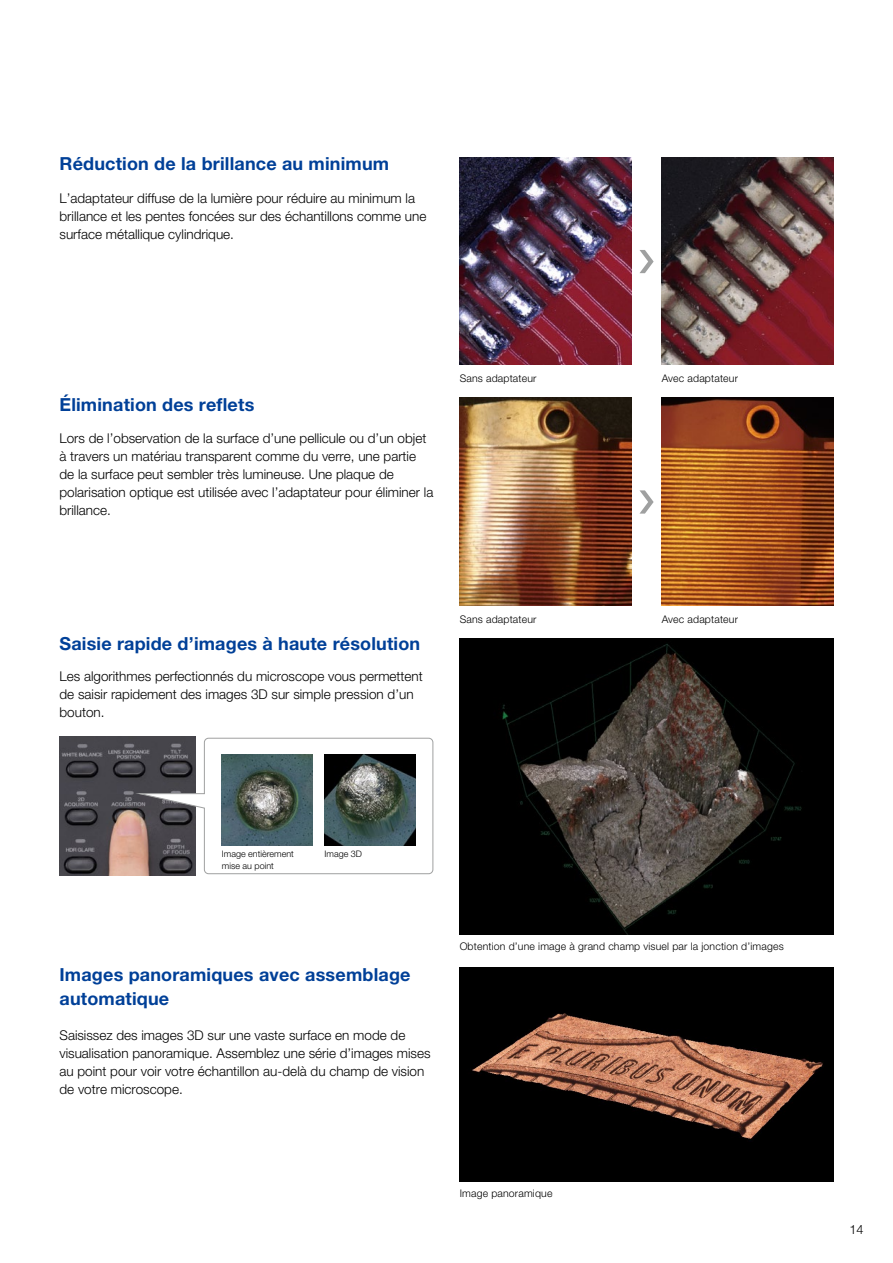
<style>
.page{position:relative;width:893px;height:1263px;background:#fff}
.page>*{position:absolute;margin:0;border:0;box-sizing:border-box;transform-origin:0 0}
.Title_12-18{font:700 18px/24px "Helvetica Neue LT Std";letter-spacing:.01em;color:#004098}
.Text_9-12{font:300 13.5px/18px "Helvetica Neue LT Std";color:#000}
.t1{font:300 12.75px "Helvetica Neue";color:#000}
.t2{font:300 10.5px "Helvetica Neue LT Std";letter-spacing:.015em;color:#000}
.Caption_6-8{font:300 9px/12px "Helvetica Neue LT Std";color:#000}
</style>
<div class="page">
<img style="left:59px;top:737px;width:137px;height:138px">
<svg style="left:133px;top:737px;width:301px;height:137px"></svg>
<img style="left:460px;top:157px;width:171px;height:208px">
<img style="left:460px;top:398px;width:171px;height:207px">
<img style="left:662px;top:157px;width:171px;height:208px">
<img style="left:662px;top:398px;width:171px;height:207px">
<svg style="left:639px;top:250px;width:15px;height:23px"></svg>
<svg style="left:639px;top:490px;width:15px;height:24px"></svg>
<img style="left:222px;top:755px;width:91px;height:91px">
<img style="left:325px;top:755px;width:91px;height:91px">
<img style="left:460px;top:639px;width:373px;height:295px">
<img style="left:460px;top:968px;width:373px;height:213px">
<p class="Title_12-18" style="left:59px;top:152px;width:331px">Réduction de la brillance au minimum</p>
<p class="Text_9-12" style="left:60px;top:188px;width:368px">L’adaptateur diffuse de la lumière pour réduire au minimum la brillance et les pentes foncées sur des échantillons comme une surface métallique cylindrique.</p>
<p class="Title_12-18" style="left:59px;top:392px;width:196px">Élimination des reflets</p>
<p class="Text_9-12" style="left:59px;top:428px;width:375px">Lors de l’observation de la surface d’une pellicule ou d’un objet à travers un matériau transparent comme du verre, une partie de la surface peut sembler très lumineuse. Une plaque de polarisation optique est utilisée avec l’adaptateur pour éliminer la brillance.</p>
<p class="t2" style="left:460px;top:372px;width:78px">Sans adaptateur</p>
<p class="Title_12-18" style="left:59px;top:631px;width:362px">Saisie rapide d’images à haute résolution</p>
<p class="Text_9-12" style="left:60px;top:667px;width:365px">Les algorithmes perfectionnés du microscope vous permettent de saisir rapidement des images 3D sur simple pression d’un bouton.</p>
<p class="t2" style="left:460px;top:612px;width:78px">Sans adaptateur</p>
<p class="t2" style="left:662px;top:372px;width:78px">Avec adaptateur</p>
<p class="t2" style="left:662px;top:612px;width:78px">Avec adaptateur</p>
<p class="Caption_6-8" style="left:222px;top:848px;width:74px">Image entièrement mise au point</p>
<p class="Caption_6-8" style="left:325px;top:848px;width:39px">Image 3D</p>
<p class="Title_12-18" style="left:59px;top:962px;width:353px">Images panoramiques avec assemblage automatique</p>
<p class="Text_9-12" style="left:59px;top:1026px;width:373px">Saisissez des images 3D sur une vaste surface en mode de visualisation panoramique. Assemblez une série d’images mises au point pour voir votre échantillon au-delà du champ de vision de votre microscope.</p>
<p class="t2" style="left:460px;top:940px;width:326px">Obtention d’une image à grand champ visuel par la jonction d’images</p>
<p class="t2" style="left:460px;top:1186px;width:94px">Image panoramique</p>
<p class="t1" style="left:849px;top:1219px;width:16px">14</p>
</div>
